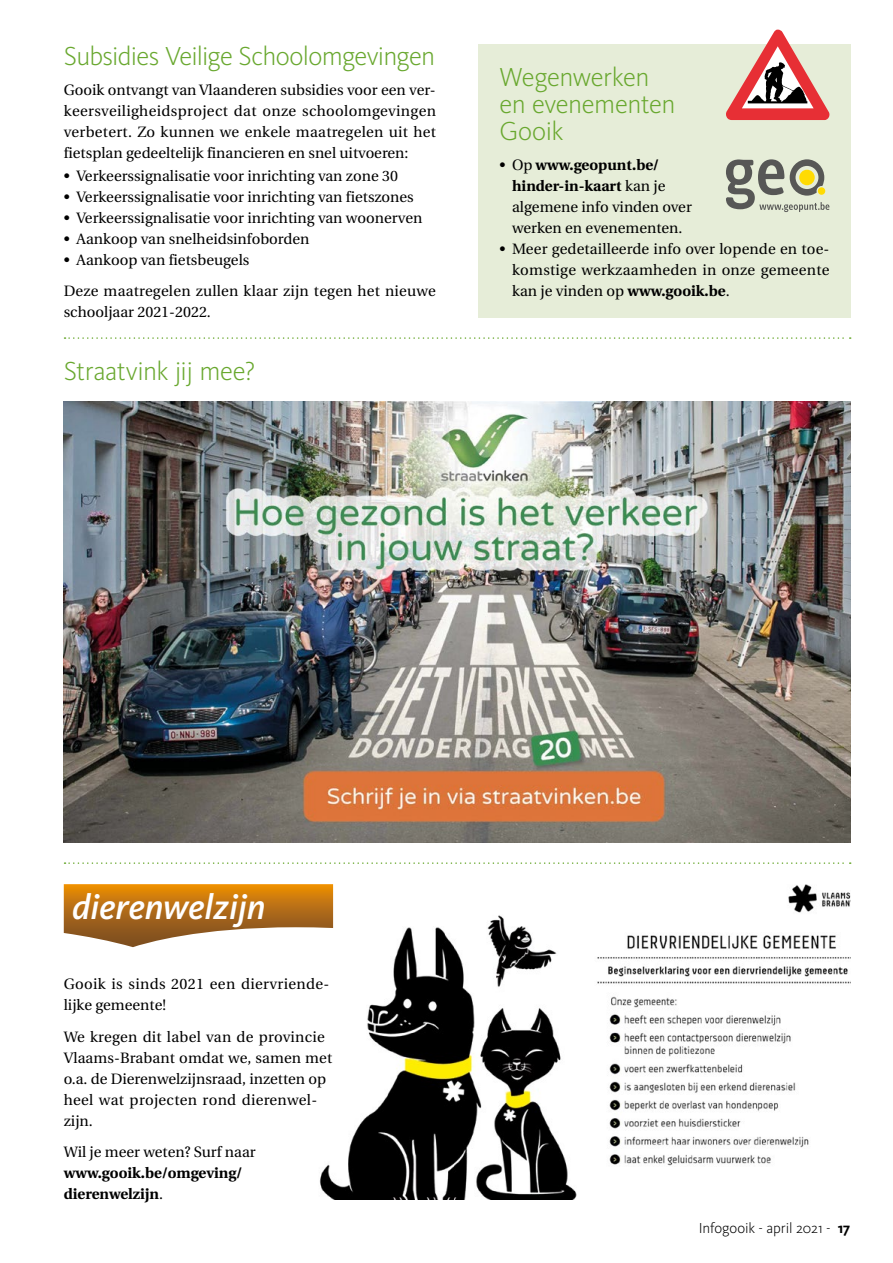
<style>
.page{position:relative;width:893px;height:1263px;background:#fff}
.page>*{position:absolute;margin:0;border:0;box-sizing:border-box;transform-origin:0 0}
.t1{font:italic 500 36px "Kievit OT";color:#fff}
.t2{font:300 27px/27px "Kievit Pro";letter-spacing:-.02em;color:#69a82f}
.t3{font:15px/21px "Heuristica";color:#000}
.t4{font:15px/21px "Heuristica";letter-spacing:.025em;color:#000}
.t5{font:700 15px/21px "Heuristica";color:#000}
.t6{font:300 15px "Kievit OT";letter-spacing:-.01em;color:#000}
.s1{font-weight:700}
.s2{font-weight:400}
</style>
<div class="page">
<img style="left:64px;top:401px;width:786px;height:441px">
<img style="left:319px;top:884px;width:531px;height:315px">
<svg style="left:64px;top:884px;width:269px;height:63px"></svg>
<div style="left:478px;top:44px;width:372px;height:273px;background:#e6edd8"></div>
<svg style="left:726px;top:159px;width:103px;height:53px"></svg>
<svg style="left:726px;top:30px;width:104px;height:90px"></svg>
<svg style="left:65px;top:862px;width:786px;height:2px"></svg>
<svg style="left:65px;top:337px;width:786px;height:2px"></svg>
<h2 class="t2" style="left:64px;top:42px;width:373px">Subsidies Veilige Schoolomgevingen</h2>
<p class="t3" style="left:64px;top:80px;width:374px;text-align:justify">Gooik ontvangt van Vlaanderen subsidies voor een ver&shy;keersveiligheidsproject dat onze schoolomgevingen verbetert. Zo kunnen we enkele maatregelen uit het fietsplan gedeeltelijk financieren en snel uitvoeren:</p>
<p class="t3" style="left:64px;top:165px;width:336px">• Verkeerssignalisatie voor inrichting van zone 30</p>
<p class="t3" style="left:64px;top:186px;width:352px">• Verkeerssignalisatie voor inrichting van fietszones</p>
<p class="t3" style="left:64px;top:207px;width:360px">• Verkeerssignalisatie voor inrichting van woonerven</p>
<p class="t3" style="left:64px;top:228px;width:247px">• Aankoop van snelheidsinfoborden</p>
<p class="t3" style="left:64px;top:244px;width:374px;line-height:31.5px">• Aankoop van fietsbeugels<br>Deze maatregelen zullen klaar zijn tegen het nieuwe</p>
<p class="t3" style="left:64px;top:302px;width:149px">schooljaar 2021-2022.</p>
<h2 class="t2" style="left:64px;top:357px;width:193px">Straatvink jij mee?</h2>
<h2 class="t2" style="left:499px;top:63px;width:178px">Wegenwerken en evenementen<br>Gooik</h2>
<p class="t3" style="left:512px;top:155px;width:181px;text-indent:-13px">• Op <span class="s1">www.geopunt.be/ hinder-in-kaart</span> kan je algemene info vinden over werken en evenementen.</p>
<p class="t3" style="left:512px;top:239px;width:319px;text-align:justify;text-indent:-13px">• Meer gedetailleerde info over lopende en toe&shy;komstige werkzaamheden in onze gemeente kan je vinden op <span class="s1">www.gooik.be</span>.</p>
<h1 class="t1" style="left:72px;top:885px;width:195px">dierenwelzijn</h1>
<p class="t4" style="left:64px;top:974px;width:267px">Gooik is sinds 2021 een diervriende&shy;lijke gemeente!</p>
<p class="t3" style="left:64px;top:1026px;width:270px">We kregen dit label van de provincie<br>Vlaams-Brabant omdat we, samen met o.a. de Dierenwelzijnsraad, inzetten op heel wat projecten rond dierenwel&shy;zijn.</p>
<p class="t3" style="left:64px;top:1142px;width:193px">Wil je meer weten? Surf naar</p>
<p class="t5" style="left:64px;top:1162px;width:180px">www.gooik.be/omgeving/ dierenwelzijn<span class="s2">.</span></p>
<p class="t6" style="left:699px;top:1219px;width:153px">Infogooik - april 2021 - <span class="s1">17</span></p>
</div>
